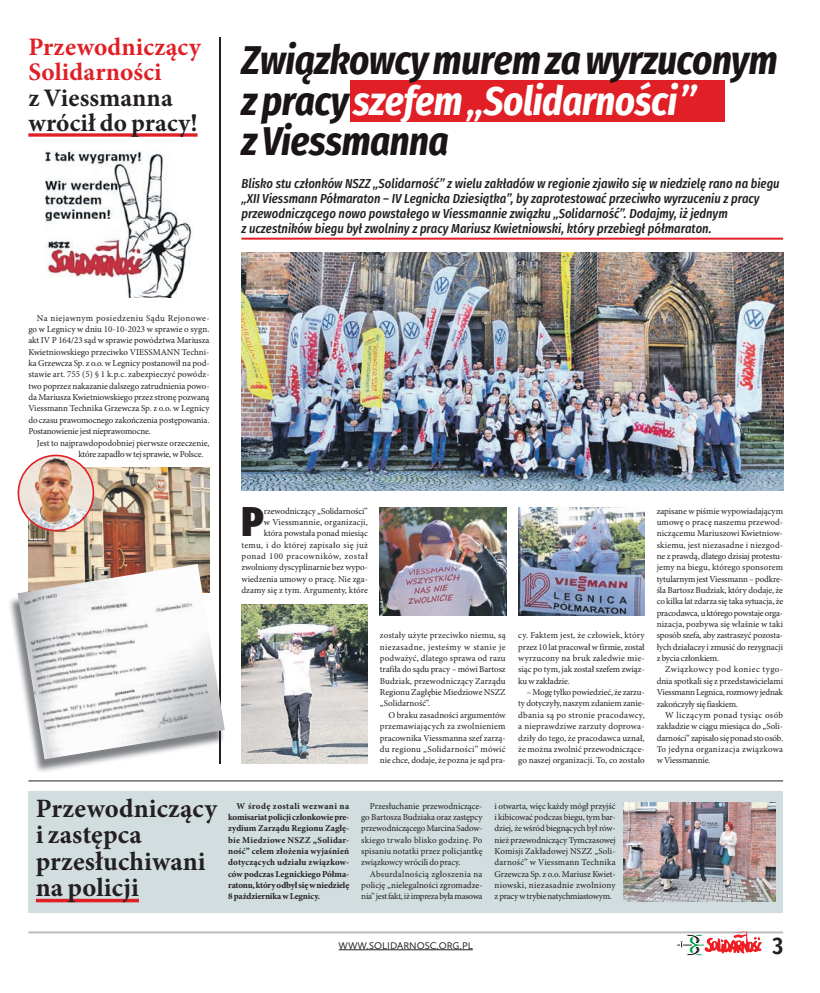
<style>
.page{position:relative;width:820px;height:993px;background:#fff}
.page>*{position:absolute;margin:0;border:0;box-sizing:border-box;transform-origin:0 0}
.t1{font:800 41.6px "Fira Sans Condensed";color:#231f20}
.t2{font:italic 700 40.1px/40.1px "Fira Sans Condensed";letter-spacing:-.01em;color:#1a1415}
.t3{font:700 26.5px/26.5px "Minion Pro";letter-spacing:.005em;color:#231f20}
.t4{font:700 25.2px/25.2px "Minion Pro";letter-spacing:.005em;color:#e01f26}
.t5{font:700 25.2px/25.2px "Minion Pro";letter-spacing:.005em;color:#231f20}
.t6{font:600 24px "Fira Sans Condensed";color:#231f20}
.t7{font:italic 500 13px/15px "Fira Sans Condensed";color:#231f20}
.t8{font:10px "Calluna Sans";color:#231f20}
.t9{font:9px/11.3px "Minion Pro";letter-spacing:-.005em;color:#231f20;text-align:justify}
.t10{font:700 9px/11.3px "Minion Pro";letter-spacing:-.015em;color:#231f20;text-align:justify}
.s1{color:#fff}
</style>
<div class="page">
<hr style="left:28px;top:931px;width:754px;height:2px;background:#bcbdc0">
<hr style="left:338px;top:949px;width:134px;height:1px;background:#231f20">
<svg style="left:676px;top:931px;width:85px;height:24px"></svg>
<div style="left:350px;top:80px;width:374px;height:41px;background:#e01f26"></div>
<img style="left:28px;top:467px;width:181px;height:96px">
<hr style="left:219px;top:37px;width:1px;height:726px;background:#231f20">
<div style="left:28px;top:791px;width:754px;height:121px;background:#d1ddde"></div>
<svg style="left:36px;top:898px;width:103px;height:4px"></svg>
<img style="left:623px;top:802px;width:152px;height:99px">
<hr style="left:28px;top:780px;width:754px;height:1px;background:#231f20">
<svg style="left:28px;top:133px;width:169px;height:4px"></svg>
<img style="left:9px;top:593px;width:212px;height:179px">
<img style="left:18px;top:563px;width:207px;height:196px">
<img style="left:45px;top:150px;width:148px;height:148px">
<img style="left:18px;top:455px;width:75px;height:75px;border-radius:37px">
<div style="left:18px;top:454px;width:76px;height:77px;border:2px solid #e01f26;border-radius:50%"></div>
<hr style="left:241px;top:237px;width:541px;height:2px;background:#e01f26">
<img style="left:241px;top:252px;width:541px;height:238px">
<img style="left:380px;top:507px;width:126px;height:108px">
<img style="left:518px;top:507px;width:126px;height:108px">
<img style="left:241px;top:604px;width:127px;height:159px">
<h3 class="t4" style="left:28px;top:34px;width:174px">Przewodniczący<br>Solidarności</h3>
<h3 class="t5" style="left:28px;top:85px;width:171px">z Viessmanna wrócił do pracy!</h3>
<h2 class="t2" style="left:241px;top:40px;width:537px">Związkowcy murem za wyrzuconym z pracy <span class="s1">szefem „Solidarności”<br></span>z Viessmanna</h2>
<p class="t7" style="left:241px;top:176px;width:539px">Blisko stu członków NSZZ „Solidarność” z wielu zakładów w regionie zjawiło się w niedzielę rano na biegu „XII Viessmann Półmaraton – IV Legnicka Dziesiątka”, by zaprotestować przeciwko wyrzuceniu z pracy przewodniczącego nowo powstałego w Viessmannie związku „Solidarność”. Dodajmy, iż jednym<br>z uczestników biegu był zwolniny z pracy Mariusz Kwietniowski, który przebiegł półmaraton.</p>
<p class="t9" style="left:28px;top:312px;width:183px;text-indent:9px">Na niejawnym posiedzeniu Sądu Rejonowe&shy;go w Legnicy w dniu 10-10-2023 w sprawie o sygn. akt IV P 164/23 sąd w sprawie powództwa Mariusza Kwietniowskiego przeciwko VIESSMANN Techni&shy;ka Grzewcza Sp. z o.o. w Legnicy postanowił na pod&shy;stawie art. 755 (5) § 1 k.p.c. zabezpieczyć powódz&shy;two poprzez nakazanie dalszego zatrudnienia powo&shy;da Mariusza Kwietniowskiego przez stronę pozwaną Viessmann Technika Grzewcza Sp. z o.o. w Legnicy do czasu prawomocnego zakończenia postępowania.<br>Postanowienie jest nieprawomocne.</p>
<p class="t9" style="left:78px;top:437px;width:133px;text-indent:-41px">Jest to najprawdopodobniej pierwsze orzeczenie, które zapadło w tej sprawie, w Polsce.</p>
<p class="t9" style="left:241px;top:505px;width:128px;text-align:right">rzewodniczący „Solidarności”<br>w Viessmannie, organizacji,<br>która powstała ponad miesiąc temu, i do której zapisało się już ponad 100 pracowników, został zwolniony dyscyplinarnie bez wypo&shy;wiedzenia umowy o pracę. Nie zga&shy;dzamy się z tym. Argumenty, które</p>
<h1 class="t1" style="left:241px;top:483px;width:24px">P</h1>
<p class="t9" style="left:380px;top:629px;width:127px">zostały użyte przeciwko niemu, są niezasadne, jesteśmy w stanie je podważyć, dlatego sprawa od razu trafiła do sądu pracy – mówi Bartosz Budziak, przewodniczący Zarządu Regionu Zagłębie Miedziowe NSZZ „Solidarność”.</p>
<p class="t9" style="left:380px;top:709px;width:127px;text-indent:9px">O braku zasadności argumentów przemawiających za zwolnieniem pracownika Viessmanna szef zarzą&shy;du regionu „Solidarności” mówić nie chce, dodaje, że pozna je sąd pra-</p>
<p class="t9" style="left:518px;top:629px;width:128px">cy. Faktem jest, że człowiek, który przez 10 lat pracował w firmie, został wyrzucony na bruk zaledwie mie&shy;siąc po tym, jak został szefem związ&shy;ku w zakładzie.</p>
<p class="t9" style="left:518px;top:686px;width:128px;text-indent:9px">– Mogę tylko powiedzieć, że zarzu&shy;ty dotyczyły, naszym zdaniem zanie&shy;dbania są po stronie pracodawcy, a nieprawdziwe zarzuty doprowa&shy;dziły do tego, że pracodawca uznał, że można zwolnić przewodniczące&shy;go naszej organizacji. To, co zostało</p>
<p class="t9" style="left:656px;top:505px;width:128px">zapisane w piśmie wypowiadającym umowę o pracę naszemu przewod&shy;niczącemu Mariuszowi Kwietniow&shy;skiemu, jest niezasadne i niezgod&shy;ne z prawdą, dlatego dzisiaj protestu&shy;jemy na biegu, którego sponsorem tytularnym jest Viessmann – podkre&shy;śla Bartosz Budziak, który dodaje, że co kilka lat zdarza się taka sytuacja, że pracodawca, u którego powstaje orga&shy;nizacja, pozbywa się właśnie w taki sposób szefa, aby zastraszyć pozosta&shy;łych działaczy i zmusić do rezygnacji z bycia członkiem.</p>
<p class="t9" style="left:656px;top:663px;width:128px;text-indent:9px">Związkowcy pod koniec tygo&shy;dnia spotkali się z przedstawicielami Viessmann Legnica, rozmowy jednak zakończyły się fiaskiem.</p>
<p class="t9" style="left:656px;top:709px;width:128px;text-indent:9px">W liczącym ponad tysiąc osób zakładzie w ciągu miesiąca do „Soli&shy;darności” zapisało się ponad sto osób.<br>To jedyna organizacja związkowa w Viessmannie.</p>
<h3 class="t3" style="left:36px;top:794px;width:182px">Przewodniczący i zastępca przesłuchiwani na policji</h3>
<p class="t10" style="left:228px;top:799px;width:123px;text-indent:9px">W środę zostali wezwani na komisariat policji członkowie pre&shy;zydium Zarządu Regionu Zagłę&shy;bie Miedziowe NSZZ „Solidar&shy;ność” celem złożenia wyjaśnień dotyczących udziału związkow&shy;ców podczas Legnickiego Półma&shy;ratonu, który odbył się w niedzielę 8 października w Legnicy.</p>
<p class="t9" style="left:361px;top:799px;width:123px;text-indent:9px">Przesłuchanie przewodniczące&shy;go Bartosza Budziaka oraz zastępcy przewodniczącego Marcina Sadow&shy;skiego trwało blisko godzinę. Po spisaniu notatki przez policjantkę związkowcy wrócili do pracy.</p>
<p class="t9" style="left:361px;top:867px;width:123px;text-indent:9px">Absurdalnością zgłoszenia na policję „nielegalności zgromadze&shy;nia” jest fakt, iż impreza była masowa</p>
<p class="t9" style="left:494px;top:799px;width:123px">i otwarta, więc każdy mógł przyjść i kibicować podczas biegu, tym bar&shy;dziej, że wśród biegnących był rów&shy;nież przewodniczący Tymczasowej Komisji Zakładowej NSZZ „Soli&shy;darność” w Viessmann Technika Grzewcza Sp. z o.o. Mariusz Kwiet&shy;niowski, niezasadnie zwolniony z pracy w trybie natychmiastowym.</p>
<p class="t8" style="left:338px;top:939px;width:136px">WWW.SOLIDARNOSC.ORG.PL</p>
<h3 class="t6" style="left:772px;top:923px;width:12px">3</h3>
</div>
